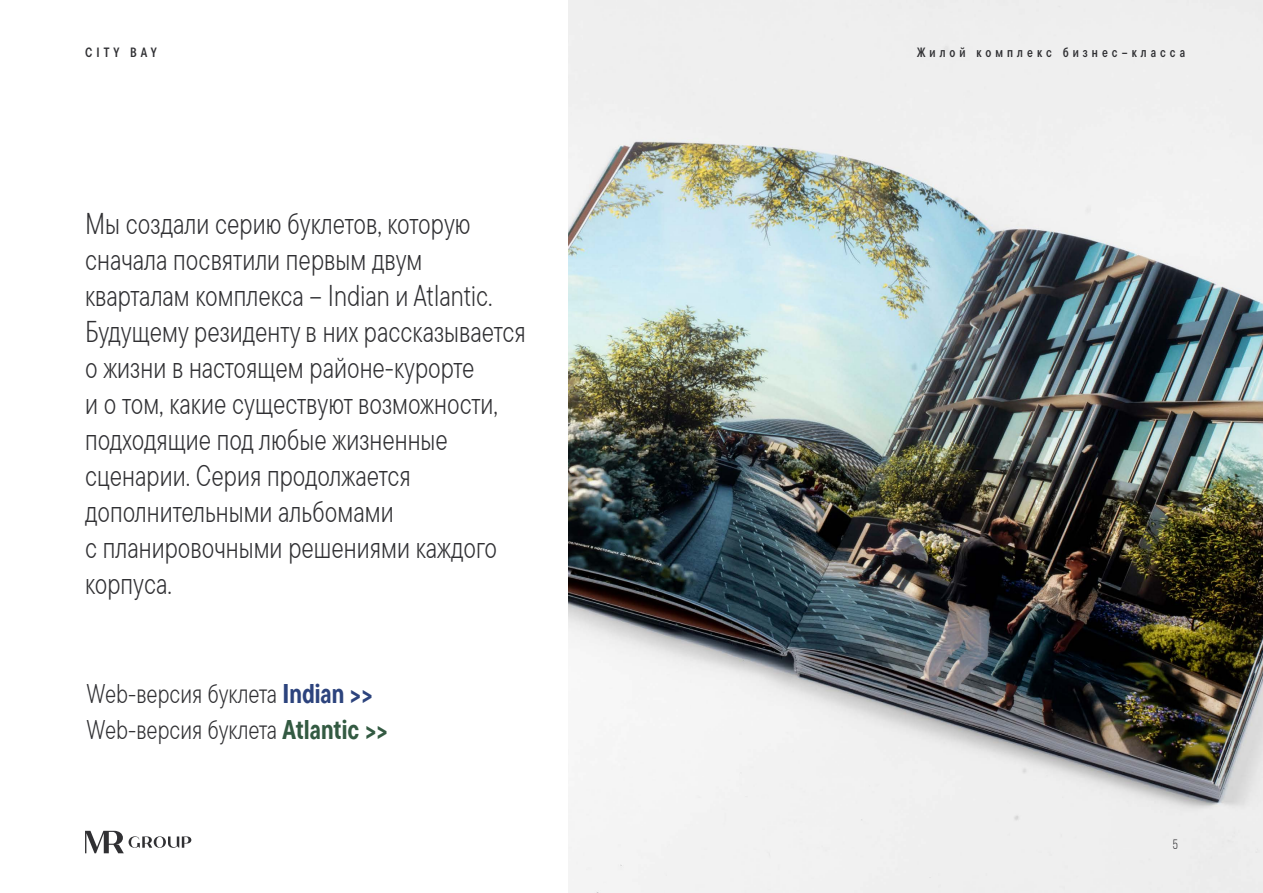
<style>
.page{position:relative;width:1263px;height:893px;background:#fff}
.page>*{position:absolute;margin:0;border:0;box-sizing:border-box;transform-origin:0 0}
.t1{font:300 30px/36px "TT Commons Pro Cond";color:#303033}
.t2{font:300 27px/36.2px "TT Commons Pro Cond";color:#303033}
.t3{font:13.5px "TT Commons Pro Cond Db";letter-spacing:.3em;color:#303033}
.t4{font:13.5px "Bebas Neue";color:#303033}
.s1{font-weight:700;color:#2c437d}
.s2{font-weight:700;color:#335a42}
</style>
<div class="page">
<img style="left:568px;top:0;width:695px;height:893px">
<svg style="left:85px;top:831px;width:106px;height:22px"></svg>
<p class="t3" style="left:85px;top:42px;width:73px">CITY BAY</p>
<p class="t3" style="left:917px;top:42px;width:270px">Жилой комплекс бизнес–класса</p>
<p class="t1" style="left:85px;top:206px;width:442px">Мы создали серию буклетов, которую сначала посвятили первым двум кварталам комплекса – Indian и Atlantic.<br>Будущему резиденту в них рассказывается о жизни в настоящем районе-курорте<br>и о том, какие существуют возможности, подходящие под любые жизненные сценарии. Серия продолжается дополнительными альбомами<br>с планировочными решениями каждого корпуса.</p>
<p class="t2" style="left:86px;top:676px;width:303px">Web-версия буклета <span class="s1">Indian &gt;&gt;<br></span>Web-версия буклета <span class="s2">Atlantic &gt;&gt;</span></p>
<p class="t4" style="left:1173px;top:837px;width:7px">5</p>
</div>
